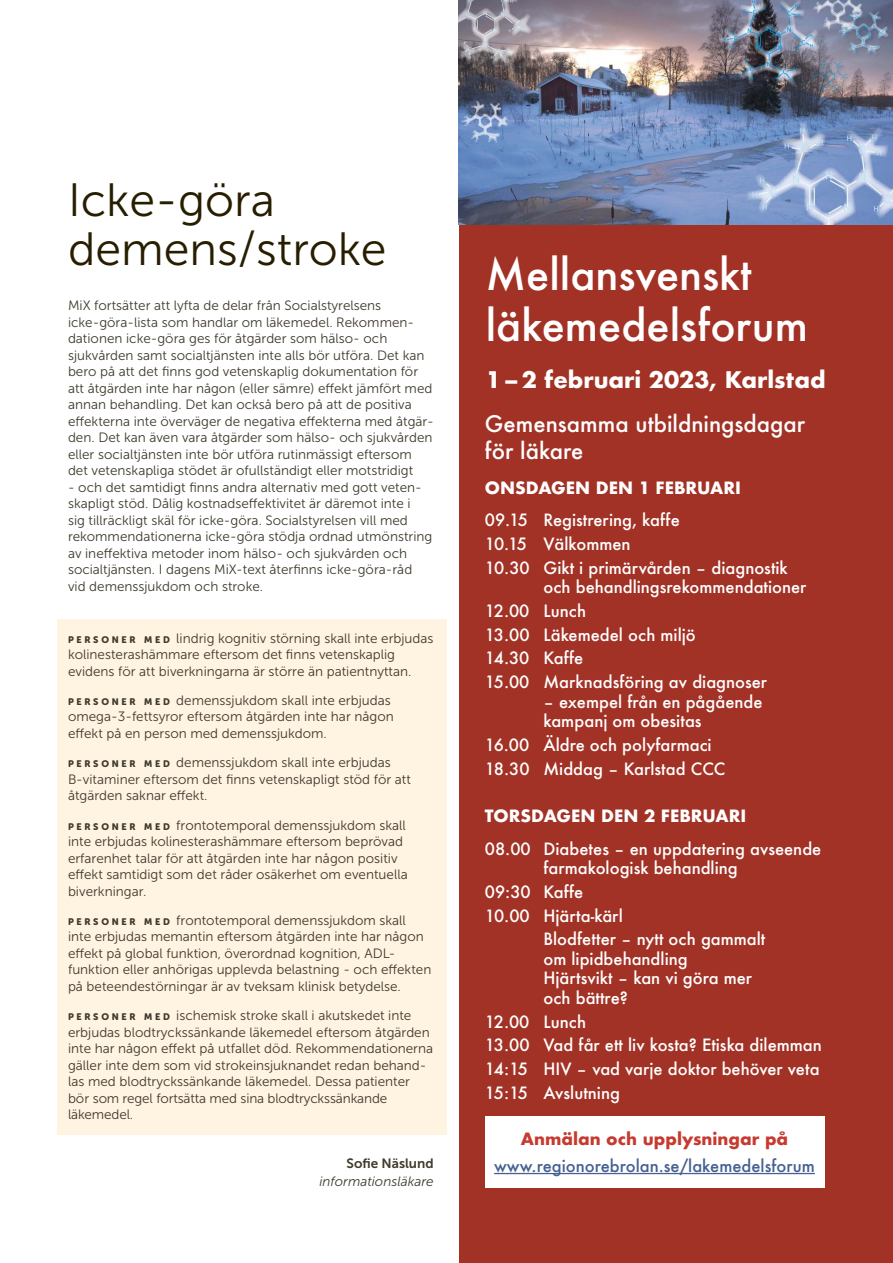
<style>
.page{position:relative;width:893px;height:1263px;background:#fff}
.page>*{position:absolute;margin:0;border:0;box-sizing:border-box;transform-origin:0 0}
.H1__Rubrik_fet_38{font:46.5px/48.6px "Museo Sans 300";color:#271e00}
.P__Tabell_bröd{font:500 42px/50.2px "Futura";color:#fff}
.P__Tabell_bröd-2{font:500 22.2px/27px "Futura";color:#fff}
.P__Tabell_bröd-3{font:700 22.2px "Futura";color:#fff}
.P__Tabell_bröd-4{font:500 16.5px/19.5px "Futura";color:#fff}
.P__Tabell_bröd-5{font:500 16.5px/27px "Futura";color:#456092;text-align:center}
.P__Tabell_bröd-6{font:700 16.5px "Futura";color:#fff}
.p__Bröd_9_11{font:13.5px/16.5px "Museo Sans 300";color:#3f3a2c}
.p__titel{font:italic 13.5px "Museo Sans 300";color:#3f3a2c}
.p__Namn{font:13.5px "Museo Sans 700";color:#3f3a2c}
.s1{font-family:"Museo Sans Rounded 900";font-size:9.45px}
.s2{font-weight:700;color:#c63a2f}
</style>
<div class="page">
<div style="left:57px;top:620px;width:389px;height:515px;background:#fff3e2"></div>
<div style="left:459px;top:0;width:434px;height:1263px;background:#a23226"></div>
<div style="left:486px;top:1116px;width:339px;height:71px;background:#fff"></div>
<img style="left:459px;top:0;width:434px;height:225px">
<hr style="left:494px;top:1173px;width:321px;height:1px;background:#456092">
<h1 class="H1__Rubrik_fet_38" style="left:68px;top:176px;width:320px">Icke-göra demens/stroke</h1>
<p class="p__Bröd_9_11" style="left:68px;top:297px;width:367px">MiX fortsätter att lyfta de delar från Socialstyrelsens icke-göra-lista som handlar om läkemedel. Rekommen&shy;dationen icke-göra ges för åtgärder som hälso- och sjukvården samt socialtjänsten inte alls bör utföra. Det kan bero på att det finns god vetenskaplig dokumentation för att åtgärden inte har någon (eller sämre) effekt jämfört med annan behandling. Det kan också bero på att de positiva effekterna inte överväger de negativa effekterna med åtgär&shy;den. Det kan även vara åtgärder som hälso- och sjukvården eller socialtjänsten inte bör utföra rutinmässigt eftersom det vetenskapliga stödet är ofullständigt eller motstridigt</p>
<p class="p__Bröd_9_11" style="left:68px;top:479px;width:366px">- och det samtidigt finns andra alternativ med gott veten&shy;skapligt stöd. Dålig kostnadseffektivitet är däremot inte i<br>sig tillräckligt skäl för icke-göra. Socialstyrelsen vill med rekommendationerna icke-göra stödja ordnad utmönstring av ineffektiva metoder inom hälso- och sjukvården och socialtjänsten. I dagens MiX-text återfinns icke-göra-råd vid demenssjukdom och stroke.</p>
<p class="p__Bröd_9_11" style="left:68px;top:630px;width:367px"><span class="s1">P E R S O N E R M E D</span> lindrig kognitiv störning skall inte erbjudas kolinesterashämmare eftersom det finns vetenskaplig evidens för att biverkningarna är större än patientnyttan.</p>
<p class="p__Bröd_9_11" style="left:68px;top:692px;width:327px"><span class="s1">P E R S O N E R M E D</span> demenssjukdom skall inte erbjudas omega-3-fettsyror eftersom åtgärden inte har någon effekt på en person med demenssjukdom.</p>
<p class="p__Bröd_9_11" style="left:68px;top:754px;width:344px"><span class="s1">P E R S O N E R M E D</span> demenssjukdom skall inte erbjudas<br>B-vitaminer eftersom det finns vetenskapligt stöd för att åtgärden saknar effekt.</p>
<p class="p__Bröd_9_11" style="left:68px;top:817px;width:341px"><span class="s1">P E R S O N E R M E D</span> frontotemporal demenssjukdom skall inte erbjudas kolinesterashämmare eftersom beprövad erfarenhet talar för att åtgärden inte har någon positiv effekt samtidigt som det råder osäkerhet om eventuella biverkningar.</p>
<p class="p__Bröd_9_11" style="left:68px;top:912px;width:365px"><span class="s1">P E R S O N E R M E D</span> frontotemporal demenssjukdom skall inte erbjudas memantin eftersom åtgärden inte har någon effekt på global funktion, överordnad kognition, ADL&shy;funktion eller anhörigas upplevda belastning - och effekten på beteendestörningar är av tveksam klinisk betydelse.</p>
<p class="p__Bröd_9_11" style="left:68px;top:1007px;width:367px"><span class="s1">P E R S O N E R M E D</span> ischemisk stroke skall i akutskedet inte erbjudas blodtryckssänkande läkemedel eftersom åtgärden inte har någon effekt på utfallet död. Rekommendationerna gäller inte dem som vid strokeinsjuknandet redan behand&shy;las med blodtryckssänkande läkemedel. Dessa patienter bör som regel fortsätta med sina blodtryckssänkande läkemedel.</p>
<p class="p__Namn" style="left:347px;top:1156px;width:89px">Sofie Näslund</p>
<p class="p__titel" style="left:319px;top:1174px;width:116px">informationsläkare</p>
<p class="P__Tabell_bröd" style="left:486px;top:249px;width:324px">Mellansvenskt läkemedelsforum</p>
<p class="P__Tabell_bröd-3" style="left:486px;top:363px;width:341px">1–2 februari 2023, Karlstad</p>
<p class="P__Tabell_bröd-2" style="left:485px;top:410px;width:322px">Gemensamma utbildningsdagar för läkare</p>
<p class="P__Tabell_bröd-6" style="left:485px;top:476px;width:257px">ONSDAGEN DEN 1 FEBRUARI</p>
<p class="P__Tabell_bröd-4" style="left:485px;top:510px;width:196px">09.15 Registrering, kaffe</p>
<p class="P__Tabell_bröd-4" style="left:485px;top:534px;width:147px">10.15 Välkommen</p>
<p class="P__Tabell_bröd-4" style="left:543px;top:558px;width:265px;text-indent:-58px">10.30 Gikt i primärvården – diagnostik och behandlingsrekommendationer</p>
<p class="P__Tabell_bröd-4" style="left:485px;top:601px;width:103px">12.00 Lunch</p>
<p class="P__Tabell_bröd-4" style="left:485px;top:625px;width:212px">13.00 Läkemedel och miljö</p>
<p class="P__Tabell_bröd-4" style="left:485px;top:648px;width:100px">14.30 Kaffe</p>
<p class="P__Tabell_bröd-4" style="left:485px;top:672px;width:284px">15.00 Marknadsföring av diagnoser</p>
<p class="P__Tabell_bröd-4" style="left:543px;top:692px;width:221px">– exempel från en pågående kampanj om obesitas</p>
<p class="P__Tabell_bröd-4" style="left:485px;top:735px;width:228px">16.00 Äldre och polyfarmaci</p>
<p class="P__Tabell_bröd-4" style="left:485px;top:759px;width:242px">18.30 Middag – Karlstad CCC</p>
<p class="P__Tabell_bröd-6" style="left:485px;top:804px;width:263px">TORSDAGEN DEN 2 FEBRUARI</p>
<p class="P__Tabell_bröd-4" style="left:543px;top:838px;width:279px;text-indent:-58px">08.00 Diabetes – en uppdatering avseende farmakologisk behandling</p>
<p class="P__Tabell_bröd-4" style="left:485px;top:882px;width:100px">09:30 Kaffe</p>
<p class="P__Tabell_bröd-4" style="left:485px;top:905px;width:139px">10.00 Hjärta-kärl</p>
<p class="P__Tabell_bröd-4" style="left:543px;top:929px;width:223px">Blodfetter – nytt och gammalt om lipidbehandling<br>Hjärtsvikt – kan vi göra mer och bättre?</p>
<p class="P__Tabell_bröd-4" style="left:485px;top:1011px;width:103px">12.00 Lunch</p>
<p class="P__Tabell_bröd-4" style="left:485px;top:1035px;width:338px">13.00 Vad får ett liv kosta? Etiska dilemman</p>
<p class="P__Tabell_bröd-4" style="left:485px;top:1059px;width:336px">14:15 HIV – vad varje doktor behöver veta</p>
<p class="P__Tabell_bröd-4" style="left:485px;top:1083px;width:136px">15:15 Avslutning</p>
<p class="P__Tabell_bröd-5" style="left:494px;top:1125px;width:322px"><span class="s2">Anmälan och upplysningar på </span>www.regionorebrolan.se/lakemedelsforum</p>
</div>
